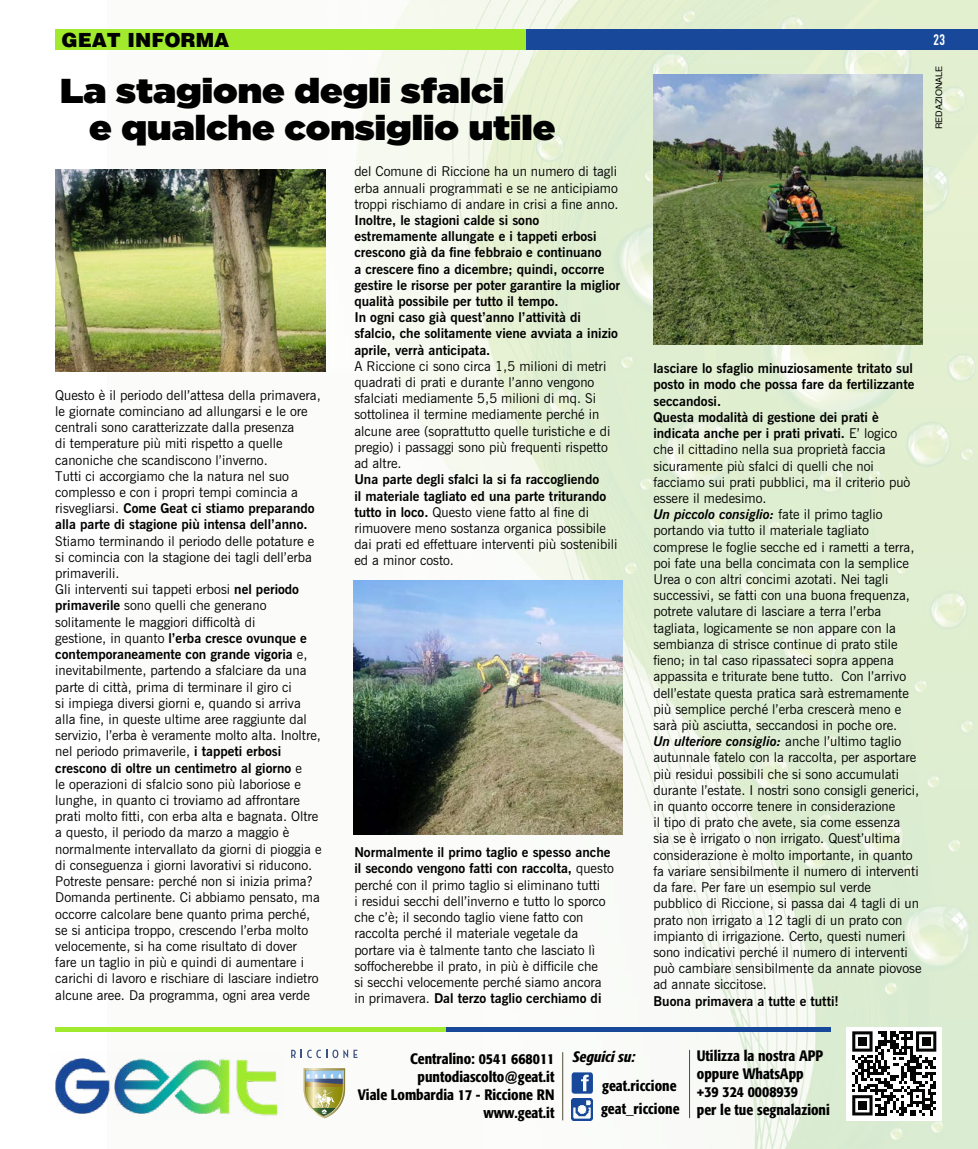
<style>
.page{position:relative;width:978px;height:1149px;background:#fff}
.page>*{position:absolute;margin:0;border:0;box-sizing:border-box;transform-origin:0 0}
.t1{font:900 34.5px/37.5px "Gotham";color:#000;scale:1.1 1}
.t2{font:900 19.5px "Helvetica";color:#000}
.t3{font:500 condensed 15px/18px "Formata";color:#000}
.t4{font:italic 500 condensed 15px "Formata";color:#000}
.t5{font:700 15px "DIN Condensed";color:#fff}
.t6{font:13.5px/16.2px "News Gothic BT";color:#000}
.t7{font:700 13.5px/16.2px "News Gothic BT";color:#000}
.t8{font:9px "Helvetica";color:#000}
.s1{font-weight:700}
.s2{font-weight:700;font-style:italic}
</style>
<div class="page">
<img style="left:108px;top:0;width:870px;height:1148px">
<img style="left:55px;top:1052px;width:227px;height:67px">
<div style="left:55px;top:29px;width:472px;height:21px;background:#a1ea2d"></div>
<div style="left:527px;top:29px;width:451px;height:21px;background:#174899"></div>
<svg style="left:55px;top:1026px;width:391px;height:4px;fill:#a1ea2d"></svg>
<svg style="left:446px;top:1026px;width:384px;height:4px;fill:#174899"></svg>
<svg style="left:572px;top:1071px;width:21px;height:22px"></svg>
<img style="left:571px;top:1098px;width:22px;height:21px">
<hr style="left:562px;top:1051px;width:1px;height:68px;background:#504c37">
<hr style="left:689px;top:1049px;width:1px;height:68px;background:#504c37">
<div style="left:847px;top:1026px;width:95px;height:93px;background:#fff"></div>
<svg style="left:852px;top:1031px;width:84px;height:84px"></svg>
<div style="left:858px;top:1036px;width:9px;height:9px;background:#050505"></div>
<div style="left:922px;top:1036px;width:8px;height:9px;background:#050505"></div>
<div style="left:858px;top:1100px;width:9px;height:9px;background:#050505"></div>
<img style="left:353px;top:580px;width:270px;height:253px">
<img style="left:653px;top:74px;width:270px;height:270px">
<img style="left:55px;top:169px;width:270px;height:203px">
<svg style="left:303px;top:1067px;width:42px;height:50px"></svg>
<svg style="left:291px;top:1049px;width:67px;height:8px"></svg>
<h2 class="t2" style="left:61px;top:27px;width:169px">GEAT INFORMA</h2>
<p class="t5" style="left:933px;top:30px;width:13px">23</p>
<h1 class="t1" style="left:89px;top:71px;width:425px;text-indent:-29px">La stagione degli sfalci<br>e qualche consiglio utile</h1>
<p class="t6" style="left:55px;top:386px;width:267px">Questo è il periodo dell’attesa della primavera, le giornate cominciano ad allungarsi e le ore centrali sono caratterizzate dalla presenza<br>di temperature più miti rispetto a quelle canoniche che scandiscono l’inverno.<br>Tutti ci accorgiamo che la natura nel suo complesso e con i propri tempi comincia a risvegliarsi. <span class="s1">Come Geat ci stiamo preparando alla parte di stagione più intensa dell’anno.</span></p>
<p class="t6" style="left:55px;top:532px;width:268px">Stiamo terminando il periodo delle potature e si comincia con la stagione dei tagli dell’erba primaverili.<br>Gli interventi sui tappeti erbosi <span class="s1">nel periodo primaverile</span> sono quelli che generano solitamente le maggiori difficoltà di<br>gestione, in quanto <span class="s1">l’erba cresce ovunque e contemporaneamente con grande vigoria</span> e, inevitabilmente, partendo a sfalciare da una parte di città, prima di terminare il giro ci<br>si impiega diversi giorni e, quando si arriva alla fine, in queste ultime aree raggiunte dal servizio, l’erba è veramente molto alta. Inoltre, nel periodo primaverile, <span class="s1">i tappeti erbosi crescono di oltre un centimetro al giorno</span> e<br>le operazioni di sfalcio sono più laboriose e lunghe, in quanto ci troviamo ad affrontare prati molto fitti, con erba alta e bagnata. Oltre a questo, il periodo da marzo a maggio è normalmente intervallato da giorni di pioggia e di conseguenza i giorni lavorativi si riducono.<br>Potreste pensare: perché non si inizia prima?<br>Domanda pertinente. Ci abbiamo pensato, ma occorre calcolare bene quanto prima perché, se si anticipa troppo, crescendo l’erba molto velocemente, si ha come risultato di dover fare un taglio in più e quindi di aumentare i carichi di lavoro e rischiare di lasciare indietro alcune aree. Da programma, ogni area verde</p>
<p class="t6" style="left:354px;top:163px;width:266px;text-align:justify">del Comune di Riccione ha un numero di tagli erba annuali programmati e se ne anticipiamo troppi rischiamo di andare in crisi a fine anno.</p>
<p class="t7" style="left:354px;top:212px;width:267px">Inoltre, le stagioni calde si sono estremamente allungate e i tappeti erbosi crescono già da fine febbraio e continuano<br>a crescere fino a dicembre; quindi, occorre gestire le risorse per poter garantire la miglior qualità possibile per tutto il tempo.<br>In ogni caso già quest’anno l’attività di sfalcio, che solitamente viene avviata a inizio aprile, verrà anticipata.</p>
<p class="t6" style="left:354px;top:358px;width:258px">A Riccione ci sono circa 1,5 milioni di metri quadrati di prati e durante l’anno vengono sfalciati mediamente 5,5 milioni di mq. Si sottolinea il termine mediamente perché in alcune aree (soprattutto quelle turistiche e di pregio) i passaggi sono più frequenti rispetto ad altre.</p>
<p class="t6" style="left:354px;top:471px;width:265px"><span class="s1">Una parte degli sfalci la si fa raccogliendo<br>il materiale tagliato ed una parte triturando tutto in loco.</span> Questo viene fatto al fine di rimuovere meno sostanza organica possibile dai prati ed effettuare interventi più sostenibili ed a minor costo.</p>
<p class="t6" style="left:354px;top:844px;width:261px"><span class="s1">Normalmente il primo taglio e spesso anche il secondo vengono fatti con raccolta,</span> questo perché con il primo taglio si eliminano tutti<br>i residui secchi dell’inverno e tutto lo sporco che c’è; il secondo taglio viene fatto con raccolta perché il materiale vegetale da portare via è talmente tanto che lasciato lì soffocherebbe il prato, in più è difficile che<br>si secchi velocemente perché siamo ancora in primavera. <span class="s1">Dal terzo taglio cerchiamo di</span></p>
<p class="t8" style="left:932px;top:129px;width:65px;rotate:-90deg">REDAZIONALE</p>
<p class="t6" style="left:653px;top:360px;width:270px"><span class="s1">lasciare lo sfaglio minuziosamente tritato sul posto in modo che possa fare da fertilizzante seccandosi.<br>Questa modalità di gestione dei prati è indicata anche per i prati privati.</span> E’ logico<br>che il cittadino nella sua proprietà faccia sicuramente più sfalci di quelli che noi facciamo sui prati pubblici, ma il criterio può essere il medesimo.<br><span class="s2">Un piccolo consiglio:</span> fate il primo taglio portando via tutto il materiale tagliato comprese le foglie secche ed i rametti a terra, poi fate una bella concimata con la semplice Urea o con altri concimi azotati. Nei tagli successivi, se fatti con una buona frequenza, potrete valutare di lasciare a terra l’erba tagliata, logicamente se non appare con la sembianza di strisce continue di prato stile fieno; in tal caso ripassateci sopra appena appassita e triturate bene tutto. Con l’arrivo dell’estate questa pratica sarà estremamente più semplice perché l’erba crescerà meno e sarà più asciutta, seccandosi in poche ore.<br><span class="s2">Un ulteriore consiglio:</span> anche l’ultimo taglio autunnale fatelo con la raccolta, per asportare più residui possibili che si sono accumulati durante l’estate. I nostri sono consigli generici, in quanto occorre tenere in considerazione<br>il tipo di prato che avete, sia come essenza<br>sia se è irrigato o non irrigato. Quest’ultima considerazione è molto importante, in quanto fa variare sensibilmente il numero di interventi da fare. Per fare un esempio sul verde pubblico di Riccione, si passa dai 4 tagli di un prato non irrigato a 12 tagli di un prato con impianto di irrigazione. Certo, questi numeri sono indicativi perché il numero di interventi può cambiare sensibilmente da annate piovose ad annate siccitose.</p>
<p class="t7" style="left:653px;top:992px;width:187px">Buona primavera a tutte e tutti!</p>
<p class="t3" style="left:358px;top:1049px;width:198px;text-align:right">Centralino: 0541 668011 puntodiascolto@geat.it<br>Viale Lombardia 17 - Riccione RN www.geat.it</p>
<p class="t3" style="left:697px;top:1046px;width:135px">Utilizza la nostra APP oppure WhatsApp<br>+39 324 0008939<br>per le tue segnalazioni</p>
<p class="t4" style="left:572px;top:1047px;width:64px">Seguici su:</p>
<p class="t3" style="left:601px;top:1073px;width:80px;line-height:23.4px">geat.riccione geat_riccione</p>
</div>
